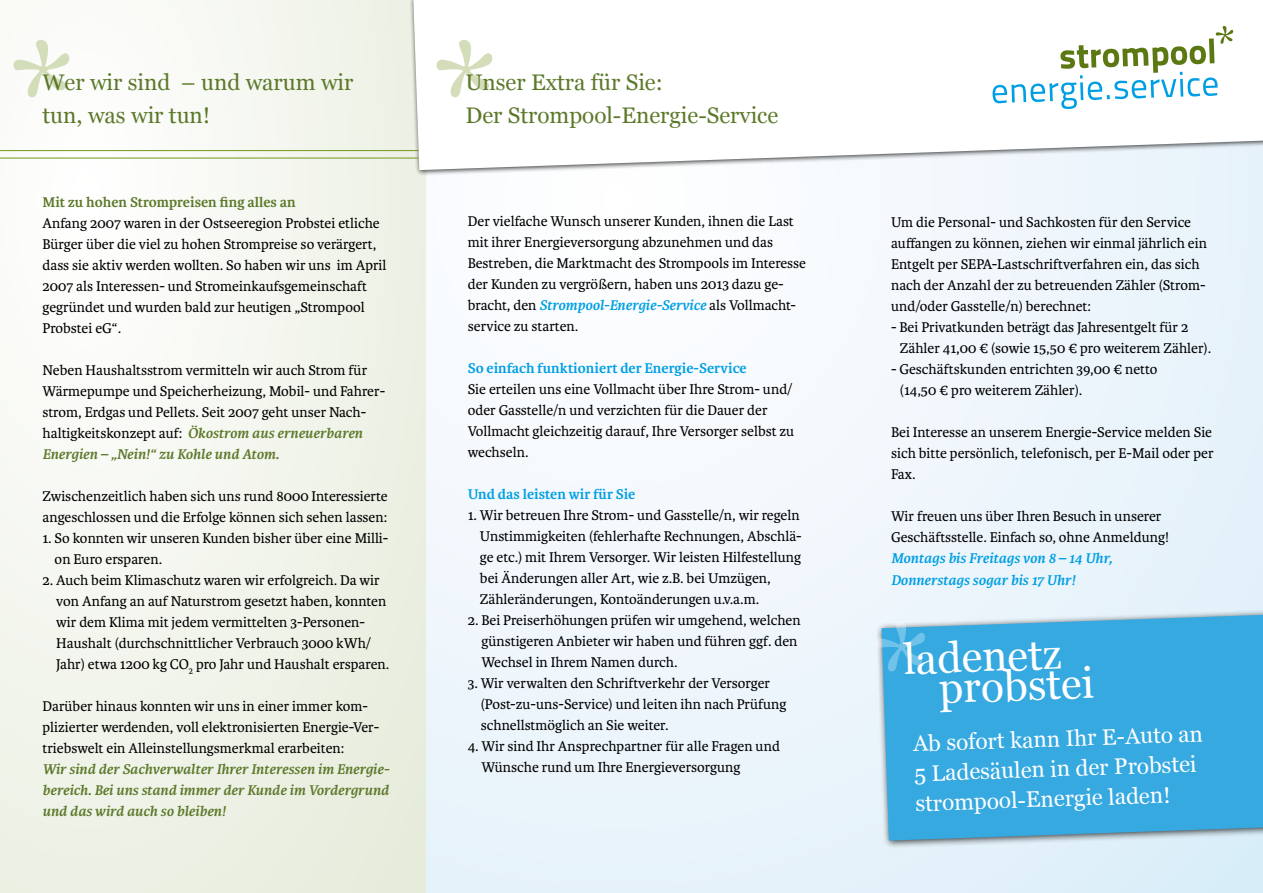
<style>
.page{position:relative;width:1263px;height:893px;background:#fff}
.page>*{position:absolute;margin:0;border:0;box-sizing:border-box;transform-origin:0 0}
.t1{font:42.6px/30px "Georgia";color:#fff}
.t2{font:22.5px/33px "Georgia";color:#5c792a}
.t3{font:22.5px/30px "Georgia";color:#fff}
.t4{font:15px/21px "Karmina";color:#000}
.t5{font:italic 700 15px/21px "Karmina";color:#5c792a;text-align:justify}
.t6{font:700 15px "Karmina";color:#009fe3}
.t7{font:italic 700 15px/21px "Karmina";color:#009fe3}
.t8{font:700 15px "Karmina";color:#5c792a}
.s1{font-weight:700;font-style:italic;color:#5c792a}
.s2{font-weight:700;font-style:italic;color:#009fe3}
</style>
<div class="page">
<div style="left:425px;top:0;width:838px;height:893px;background:#f0f6fc"></div>
<div style="left:0;top:0;width:425px;height:893px;background:linear-gradient(to right,#fafbf7,#ecf0e3)"></div>
<div style="left:410px;top:0;width:853px;height:176px;background:#000;opacity:.75"></div>
<svg style="left:413px;top:0;width:850px;height:170px;fill:#fff"></svg>
<svg style="left:13px;top:40px;width:57px;height:57px"></svg>
<svg style="left:436px;top:40px;width:57px;height:57px"></svg>
<hr style="left:0;top:150px;width:418px;height:1px;background:#749719">
<hr style="left:0;top:158px;width:418px;height:1px;background:#749719">
<svg style="left:992px;top:26px;width:241px;height:83px"></svg>
<div style="left:876px;top:609px;width:387px;height:240px;background:#000;opacity:.75"></div>
<svg style="left:881px;top:615px;width:382px;height:226px;background:#3fabe0"></svg>
<svg style="left:876px;top:621px;width:49px;height:50px;background:#6dbde4"></svg>
<h2 class="t2" style="left:43px;top:65px;width:312px">Wer wir sind – und warum wir tun, was wir tun!</h2>
<h2 class="t2" style="left:465px;top:65px;width:314px">Unser Extra für Sie:<br>Der Strompool-Energie-Service</h2>
<p class="t8" style="left:43px;top:193px;width:255px">Mit zu hohen Strompreisen fing alles an</p>
<p class="t4" style="left:43px;top:213px;width:345px">Anfang 2007 waren in der Ostseeregion Probstei etliche Bürger über die viel zu hohen Strompreise so verärgert, dass sie aktiv werden wollten. So haben wir uns im April 2007 als Interessen- und Stromeinkaufsgemeinschaft gegründet und wurden bald zur heutigen „Strompool Probstei eG“.</p>
<p class="t4" style="left:43px;top:360px;width:344px">Neben Haushaltsstrom vermitteln wir auch Strom für Wärmepumpe und Speicherheizung, Mobil- und Fahrer&shy;strom, Erdgas und Pellets. Seit 2007 geht unser Nach&shy;haltigkeitskonzept auf: <span class="s1">Ökostrom aus erneuerbaren Energien – „Nein!“ zu Kohle und Atom.</span></p>
<p class="t4" style="left:43px;top:486px;width:347px">Zwischenzeitlich haben sich uns rund 8000 Interessierte angeschlossen und die Erfolge können sich sehen lassen:</p>
<p class="t4" style="left:55px;top:528px;width:335px;text-indent:-12px">1. So konnten wir unseren Kunden bisher über eine Milli&shy;on Euro ersparen.</p>
<p class="t4" style="left:56px;top:570px;width:334px;text-indent:-14px">2. Auch beim Klimaschutz waren wir erfolgreich. Da wir von Anfang an auf Naturstrom gesetzt haben, konnten wir dem Klima mit jedem vermittelten 3-Personen-Haushalt (durchschnittlicher Verbrauch 3000 kWh/ Jahr) etwa 1200 kg CO<sub>2</sub> pro Jahr und Haushalt ersparen.</p>
<p class="t4" style="left:43px;top:696px;width:338px">Darüber hinaus konnten wir uns in einer immer kom&shy;plizierter werdenden, voll elektronisierten Energie-Ver&shy;triebswelt ein Alleinstellungsmerkmal erarbeiten:</p>
<p class="t5" style="left:43px;top:759px;width:348px">Wir sind der Sachverwalter Ihrer Interessen im Energie&shy;bereich. Bei uns stand immer der Kunde im Vordergrund und das wird auch so bleiben!</p>
<p class="t4" style="left:468px;top:211px;width:340px">Der vielfache Wunsch unserer Kunden, ihnen die Last mit ihrer Energieversorgung abzunehmen und das Bestreben, die Marktmacht des Strompools im Interesse der Kunden zu vergrößern, haben uns 2013 dazu ge&shy;bracht, den <span class="s2">Strompool-Energie-Service</span> als Vollmacht&shy;service zu starten.</p>
<p class="t6" style="left:468px;top:360px;width:281px">So einfach funktioniert der Energie-Service</p>
<p class="t4" style="left:468px;top:379px;width:328px">Sie erteilen uns eine Vollmacht über Ihre Strom- und/ oder Gasstelle/n und verzichten für die Dauer der Vollmacht gleichzeitig darauf, Ihre Versorger selbst zu wechseln.</p>
<p class="t6" style="left:468px;top:486px;width:169px">Und das leisten wir für Sie</p>
<p class="t4" style="left:480px;top:505px;width:323px;text-indent:-12px">1. Wir betreuen Ihre Strom- und Gasstelle/n, wir regeln Unstimmigkeiten (fehlerhafte Rechnungen, Abschlä&shy;ge etc.) mit Ihrem Versorger. Wir leisten Hilfestellung bei Änderungen aller Art, wie z.B. bei Umzügen, Zähleränderungen, Kontoänderungen u.v.a.m.</p>
<p class="t4" style="left:481px;top:610px;width:321px;text-indent:-14px">2. Bei Preiserhöhungen prüfen wir umgehend, welchen günstigeren Anbieter wir haben und führen ggf. den<br>Wechsel in Ihrem Namen durch.</p>
<p class="t4" style="left:481px;top:673px;width:307px;text-indent:-13px">3. Wir verwalten den Schriftverkehr der Versorger (Post-zu-uns-Service) und leiten ihn nach Prüfung schnellstmöglich an Sie weiter.</p>
<p class="t4" style="left:482px;top:736px;width:300px;text-indent:-14px">4. Wir sind Ihr Ansprechpartner für alle Fragen und<br>Wünsche rund um Ihre Energieversorgung</p>
<p class="t4" style="left:891px;top:212px;width:317px">Um die Personal- und Sachkosten für den Service auffangen zu können, ziehen wir einmal jährlich ein Entgelt per SEPA-Lastschriftverfahren ein, das sich nach der Anzahl der zu betreuenden Zähler (Strom&shy;und/oder Gasstelle/n) berechnet:</p>
<p class="t4" style="left:900px;top:317px;width:313px;text-indent:-9px">- Bei Privatkunden beträgt das Jahresentgelt für 2<br>Zähler 41,00 € (sowie 15,50 € pro weiterem Zähler).</p>
<p class="t4" style="left:900px;top:359px;width:259px;text-indent:-9px">- Geschäftskunden entrichten 39,00 € netto (14,50 € pro weiterem Zähler).</p>
<p class="t4" style="left:891px;top:422px;width:324px;text-align:justify">Bei Interesse an unserem Energie-Service melden Sie sich bitte persönlich, telefonisch, per E-Mail oder per Fax.</p>
<p class="t4" style="left:891px;top:506px;width:279px">Wir freuen uns über Ihren Besuch in unserer<br>Geschäftsstelle. Einfach so, ohne Anmeldung!</p>
<p class="t7" style="left:891px;top:548px;width:223px">Montags bis Freitags von 8 – 14 Uhr,<br>Donnerstags sogar bis 17 Uhr!</p>
<h1 class="t1" style="left:937px;top:641px;width:157px;text-indent:-35px;rotate:-2deg">ladenetz probstei</h1>
<h2 class="t3" style="left:913px;top:728px;width:291px;rotate:-2deg">Ab sofort kann Ihr E-Auto an<br>5 Ladesäulen in der Probstei strompool-Energie laden!</h2>
</div>
